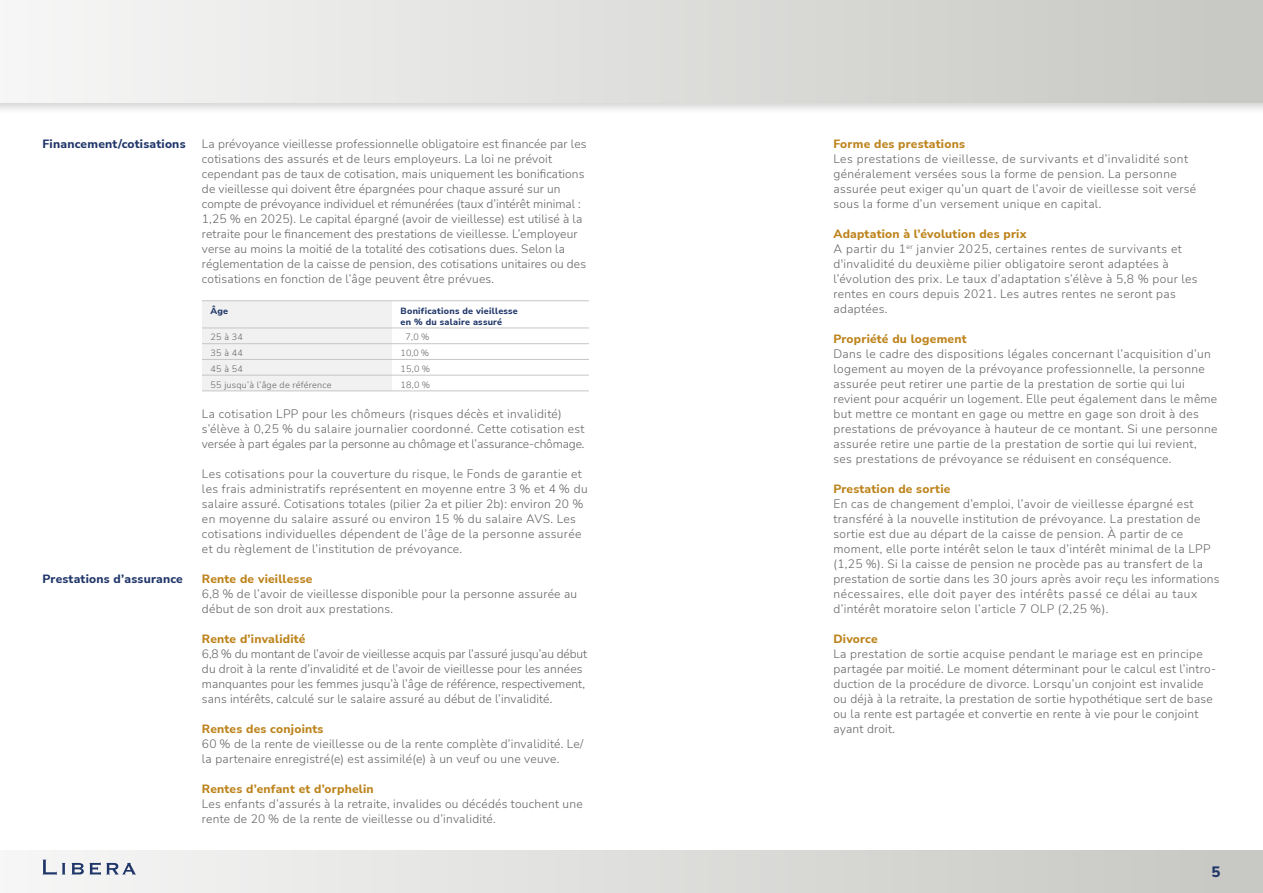
<style>
.page{position:relative;width:1263px;height:893px;background:#fff}
.page>*{position:absolute;margin:0;border:0;box-sizing:border-box;transform-origin:0 0}
.t1{font:800 15px "Nunito Sans";color:#203669}
.t2{font:300 12px/15px "Nunito Sans";letter-spacing:.025em;color:#646363}
.t3{font:300 12px/15px "Nunito Sans";color:#646363}
.t4{font:800 12px "Nunito Sans";letter-spacing:.02em;color:#bd831b}
.t5{font:800 12px "Nunito Sans";letter-spacing:.02em;color:#203669}
.t6{font:300 9px "Nunito Sans";letter-spacing:.03em;color:#646363}
.t7{font:800 9px/10.8px "Nunito Sans";letter-spacing:.03em;color:#203669}
.s1{font-weight:800;color:#bd831b}
</style>
<div class="page">
<div style="left:0;top:0;width:1263px;height:115px;background:#000;opacity:.17"></div>
<div style="left:0;top:0;width:1263px;height:102px;background:linear-gradient(to right,#f7f7f7,#c6c6c2)"></div>
<div style="left:0;top:850px;width:1263px;height:43px;background:linear-gradient(to right,#f6f6f6,#c7c7c2)"></div>
<svg style="left:71px;top:863px;width:13px;height:11px"></svg>
<svg style="left:90px;top:862px;width:46px;height:13px"></svg>
<svg style="left:43px;top:860px;width:22px;height:15px"></svg>
<svg style="left:202px;top:301px;width:387px;height:89px"></svg>
<hr style="left:202px;top:300px;width:190px;height:1px;background:#c6c6c6">
<hr style="left:392px;top:300px;width:197px;height:1px;background:#c6c6c6">
<hr style="left:202px;top:328px;width:190px;height:1px;background:#c6c6c6">
<hr style="left:392px;top:328px;width:197px;height:1px;background:#c6c6c6">
<hr style="left:202px;top:343px;width:190px;height:1px;background:#c6c6c6">
<hr style="left:392px;top:343px;width:197px;height:1px;background:#c6c6c6">
<hr style="left:202px;top:359px;width:190px;height:1px;background:#c6c6c6">
<hr style="left:392px;top:359px;width:197px;height:1px;background:#c6c6c6">
<hr style="left:202px;top:375px;width:190px;height:1px;background:#c6c6c6">
<hr style="left:392px;top:375px;width:197px;height:1px;background:#c6c6c6">
<hr style="left:202px;top:390px;width:190px;height:1px;background:#c6c6c6">
<hr style="left:392px;top:390px;width:197px;height:1px;background:#c6c6c6">
<p class="t5" style="left:43px;top:136px;width:145px">Financement/cotisations</p>
<p class="t5" style="left:43px;top:571px;width:142px">Prestations d’assurance</p>
<p class="t2" style="left:202px;top:136px;width:386px">La prévoyance vieillesse professionnelle obligatoire est financée par les cotisations des assurés et de leurs employeurs. La loi ne prévoit cependant pas de taux de cotisation, mais uniquement les bonifications de vieillesse qui doivent être épargnées pour chaque assuré sur un compte de prévoyance individuel et rémunérées (taux d’intérêt minimal :<br>1,25 % en 2025). Le capital épargné (avoir de vieillesse) est utilisé à la retraite pour le financement des prestations de vieillesse. L’employeur verse au moins la moitié de la totalité des cotisations dues. Selon la réglementation de la caisse de pension, des cotisations unitaires ou des cotisations en fonction de l’âge peuvent être prévues.</p>
<p class="t7" style="left:210px;top:305px;width:19px">Âge</p>
<p class="t7" style="left:401px;top:305px;width:119px">Bonifications de vieillesse en % du salaire assuré</p>
<p class="t6" style="left:210px;top:331px;width:34px">25 à 34</p>
<p class="t6" style="left:406px;top:331px;width:25px">7,0 %</p>
<p class="t6" style="left:210px;top:347px;width:34px">35 à 44</p>
<p class="t6" style="left:401px;top:347px;width:30px">10,0 %</p>
<p class="t6" style="left:210px;top:362px;width:34px">45 à 54</p>
<p class="t6" style="left:401px;top:362px;width:31px">15,0 %</p>
<p class="t6" style="left:210px;top:378px;width:123px">55 jusqu’à l’âge de référence</p>
<p class="t6" style="left:401px;top:378px;width:31px">18,0 %</p>
<p class="t2" style="left:202px;top:406px;width:384px">La cotisation LPP pour les chômeurs (risques décès et invalidité) s’élève à 0,25 % du salaire journalier coordonné. Cette cotisation est versée à part égales par la personne au chômage et l’assurance-chômage.</p>
<p class="t2" style="left:202px;top:466px;width:387px">Les cotisations pour la couverture du risque, le Fonds de garantie et les frais administratifs représentent en moyenne entre 3 % et 4 % du salaire assuré. Cotisations totales (pilier 2a et pilier 2b): environ 20 % en moyenne du salaire assuré ou environ 15 % du salaire AVS. Les cotisations individuelles dépendent de l’âge de la personne assurée et du règlement de l’institution de prévoyance.</p>
<p class="t4" style="left:202px;top:571px;width:112px">Rente de vieillesse</p>
<p class="t2" style="left:202px;top:586px;width:377px">6,8 % de l’avoir de vieillesse disponible pour la personne assurée au début de son droit aux prestations.</p>
<p class="t4" style="left:202px;top:631px;width:105px">Rente d’invalidité</p>
<p class="t3" style="left:202px;top:646px;width:387px">6,8 % du montant de l’avoir de vieillesse acquis par l’assuré jusqu’au début du droit à la rente d’invalidité et de l’avoir de vieillesse pour les années manquantes pour les femmes jusqu’à l’âge de référence, respectivement, sans intérêts, calculé sur le salaire assuré au début de l’invalidité.</p>
<p class="t4" style="left:202px;top:721px;width:123px">Rentes des conjoints</p>
<p class="t2" style="left:202px;top:736px;width:383px">60 % de la rente de vieillesse ou de la rente complète d’invalidité. Le/ la partenaire enregistré(e) est assimilé(e) à un veuf ou une veuve.</p>
<p class="t4" style="left:202px;top:781px;width:173px">Rentes d’enfant et d’orphelin</p>
<p class="t2" style="left:202px;top:796px;width:382px">Les enfants d’assurés à la retraite, invalides ou décédés touchent une rente de 20 % de la rente de vieillesse ou d’invalidité.</p>
<p class="t4" style="left:833px;top:136px;width:133px">Forme des prestations</p>
<p class="t2" style="left:833px;top:151px;width:364px">Les prestations de vieillesse, de survivants et d’invalidité sont généralement versées sous la forme de pension. La personne assurée peut exiger qu’un quart de l’avoir de vieillesse soit versé sous la forme d’un versement unique en capital.</p>
<p class="t2" style="left:833px;top:226px;width:366px"><span class="s1">Adaptation à l’évolution des prix<br></span>A partir du 1<sup>er</sup> janvier 2025, certaines rentes de survivants et d'invalidité du deuxième pilier obligatoire seront adaptées à l’évolution des prix. Le taux d’adaptation s’élève à 5,8 % pour les rentes en cours depuis 2021. Les autres rentes ne seront pas adaptées.</p>
<p class="t4" style="left:833px;top:331px;width:135px">Propriété du logement</p>
<p class="t2" style="left:833px;top:346px;width:386px">Dans le cadre des dispositions légales concernant l’acquisition d’un logement au moyen de la prévoyance professionnelle, la personne assurée peut retirer une partie de la prestation de sortie qui lui revient pour acquérir un logement. Elle peut également dans le même but mettre ce montant en gage ou mettre en gage son droit à des prestations de prévoyance à hauteur de ce montant. Si une personne assurée retire une partie de la prestation de sortie qui lui revient, ses prestations de prévoyance se réduisent en conséquence.</p>
<p class="t4" style="left:833px;top:481px;width:118px">Prestation de sortie</p>
<p class="t2" style="left:833px;top:496px;width:388px">En cas de changement d’emploi, l’avoir de vieillesse épargné est transféré à la nouvelle institution de prévoyance. La prestation de sortie est due au départ de la caisse de pension. À partir de ce moment, elle porte intérêt selon le taux d’intérêt minimal de la LPP (1,25 %). Si la caisse de pension ne procède pas au transfert de la prestation de sortie dans les 30 jours après avoir reçu les informations nécessaires, elle doit payer des intérêts passé ce délai au taux d’intérêt moratoire selon l’article 7 OLP (2,25 %).</p>
<p class="t4" style="left:833px;top:631px;width:46px">Divorce</p>
<p class="t2" style="left:833px;top:646px;width:384px">La prestation de sortie acquise pendant le mariage est en principe partagée par moitié. Le moment déterminant pour le calcul est l’intro&shy;duction de la procédure de divorce. Lorsqu’un conjoint est invalide ou déjà à la retraite, la prestation de sortie hypothétique sert de base ou la rente est partagée et convertie en rente à vie pour le conjoint ayant droit.</p>
<p class="t1" style="left:1211px;top:861px;width:10px">5</p>
</div>
